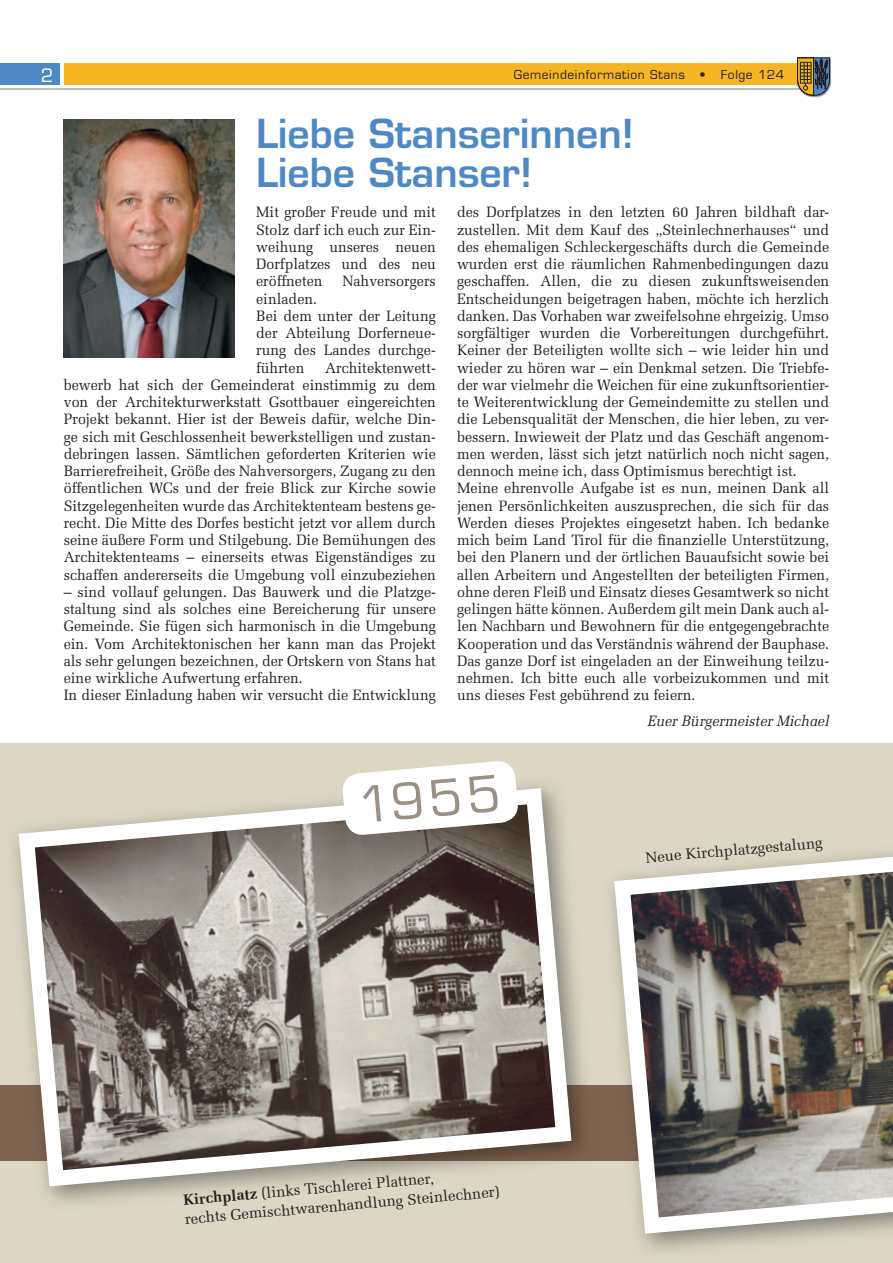
<style>
.page{position:relative;width:893px;height:1263px;background:#fff}
.page>*{position:absolute;margin:0;border:0;box-sizing:border-box;transform-origin:0 0}
.t1{font:48.6px "Eurostile LT Std";color:#9a9084}
.t2{font:600 39px/39px "Eurostile LT Std";color:#4f89c5}
.t3{font:18px "Eurostile LT Std";color:#fff}
.t4{font:15px/17.2px "Melior";color:#231f20;scale:.95 1}
.t5{font:15px/19px "Melior";color:#231f20}
.t6{font:italic 15px "Melior";color:#231f20;scale:.95 1}
.t7{font:12px "Eurostile LT Std";letter-spacing:.05em;color:#231f20}
.s1{font-weight:700}
</style>
<div class="page">
<hr style="left:0;top:88px;width:816px;height:2px;background:#bcbdc0">
<div style="left:64px;top:64px;width:744px;height:21px;background:#f5b525"></div>
<div style="left:0;top:64px;width:59px;height:21px;background:#4f89c5"></div>
<img style="left:796px;top:57px;width:35px;height:40px">
<img style="left:796px;top:64px;width:1px;height:21px">
<svg style="left:797px;top:58px;width:33px;height:37px"></svg>
<img style="left:64px;top:119px;width:171px;height:238px">
<div style="left:0;top:743px;width:893px;height:520px;background:#ded6c4"></div>
<svg style="left:10px;top:784px;width:570px;height:410px"></svg>
<svg style="left:606px;top:848px;width:287px;height:394px;background:#959087"></svg>
<svg style="left:341px;top:761px;width:178px;height:75px;background:#e9e7e4"></svg>
<p class="t3" style="left:41px;top:65px;width:14px">2</p>
<p class="t7" style="left:514px;top:67px;width:272px">Gemeindeinformation Stans • Folge 124</p>
<h2 class="t2" style="left:256px;top:114px;width:379px">Liebe Stanserinnen!<br>Liebe Stanser!</h2>
<p class="t4" style="left:256px;top:203px;width:191px;text-align:justify">Mit großer Freude und mit Stolz darf ich euch zur Ein&shy;weihung unseres neuen Dorfplatzes und des neu eröffneten</p>
<p class="t4" style="left:457px;top:203px;width:393px">des Dorfplatzes in den letzten 60 Jahren bildhaft dar&shy;zustellen. Mit dem Kauf des „Steinlechnerhauses“ und des ehemaligen Schleckergeschäfts durch die Gemeinde wurden erst die räumlichen Rahmenbedingungen dazu geschaffen. Allen, die zu diesen zukunftsweisenden Entscheidungen beigetragen haben, möchte ich herzlich danken. Das Vorhaben war zweifelsohne ehrgeizig. Umso sorgfältiger wurden die Vorbereitungen durchgeführt.<br>Keiner der Beteiligten wollte sich – wie leider hin und wieder zu hören war – ein Denkmal setzen. Die Triebfe&shy;der war vielmehr die Weichen für eine zukunftsorientier&shy;te Weiterentwicklung der Gemeindemitte zu stellen und die Lebensqualität der Menschen, die hier leben, zu ver&shy;bessern. Inwieweit der Platz und das Geschäft angenom&shy;men werden, lässt sich jetzt natürlich noch nicht sagen, dennoch meine ich, dass Optimismus berechtigt ist.<br>Meine ehrenvolle Aufgabe ist es nun, meinen Dank all jenen Persönlichkeiten auszusprechen, die sich für das Werden dieses Projektes eingesetzt haben. Ich bedanke mich beim Land Tirol für die finanzielle Unterstützung, bei den Planern und der örtlichen Bauaufsicht sowie bei allen Arbeitern und Angestellten der beteiligten Firmen, ohne deren Fleiß und Einsatz dieses Gesamtwerk so nicht gelingen hätte können. Außerdem gilt mein Dank auch al&shy;len Nachbarn und Bewohnern für die entgegengebrachte Kooperation und das Verständnis während der Bauphase.<br>Das ganze Dorf ist eingeladen an der Einweihung teilzu&shy;nehmen. Ich bitte euch alle vorbeizukommen und mit uns dieses Fest gebührend zu feiern.</p>
<p class="t6" style="left:647px;top:712px;width:193px">Euer Bürgermeister Michael</p>
<p class="t4" style="left:342px;top:272px;width:100px">Nahversorgers</p>
<p class="t4" style="left:256px;top:290px;width:191px">einladen.<br>Bei dem unter der Leitung der Abteilung Dorferneue&shy;rung des Landes durchge&shy;führten</p>
<p class="t4" style="left:64px;top:359px;width:393px;text-align:justify;text-indent:261px">Architektenwett&shy;bewerb hat sich der Gemeinderat einstimmig zu dem von der Architekturwerkstatt Gsottbauer eingereichten Projekt bekannt. Hier ist der Beweis dafür, welche Din&shy;ge sich mit Geschlossenheit bewerkstelligen und zustan&shy;debringen lassen. Sämtlichen geforderten Kriterien wie Barrierefreiheit, Größe des Nahversorgers, Zugang zu den öffentlichen WCs und der freie Blick zur Kirche sowie Sitzgelegenheiten wurde das Architektenteam bestens ge&shy;recht. Die Mitte des Dorfes besticht jetzt vor allem durch seine äußere Form und Stilgebung. Die Bemühungen des Architektenteams – einerseits etwas Eigenständiges zu schaffen andererseits die Umgebung voll einzubeziehen</p>
<p class="t4" style="left:64px;top:583px;width:393px">– sind vollauf gelungen. Das Bauwerk und die Platzge&shy;staltung sind als solches eine Bereicherung für unsere Gemeinde. Sie fügen sich harmonisch in die Umgebung ein. Vom Architektonischen her kann man das Projekt als sehr gelungen bezeichnen, der Ortskern von Stans hat eine wirkliche Aufwertung erfahren.<br>In dieser Einladung haben wir versucht die Entwicklung</p>
<h1 class="t1" style="left:355px;top:776px;width:144px;rotate:-5deg">1955</h1>
<p class="t5" style="left:182px;top:1190px;width:317px;rotate:-5deg"><span class="s1">Kirchplatz</span> (links Tischlerei Plattner,<br>rechts Gemischtwarenhandlung Steinlechner)</p>
<p class="t5" style="left:645px;top:848px;width:179px;rotate:-5deg">Neue Kirchplatzgestalung</p>
</div>
